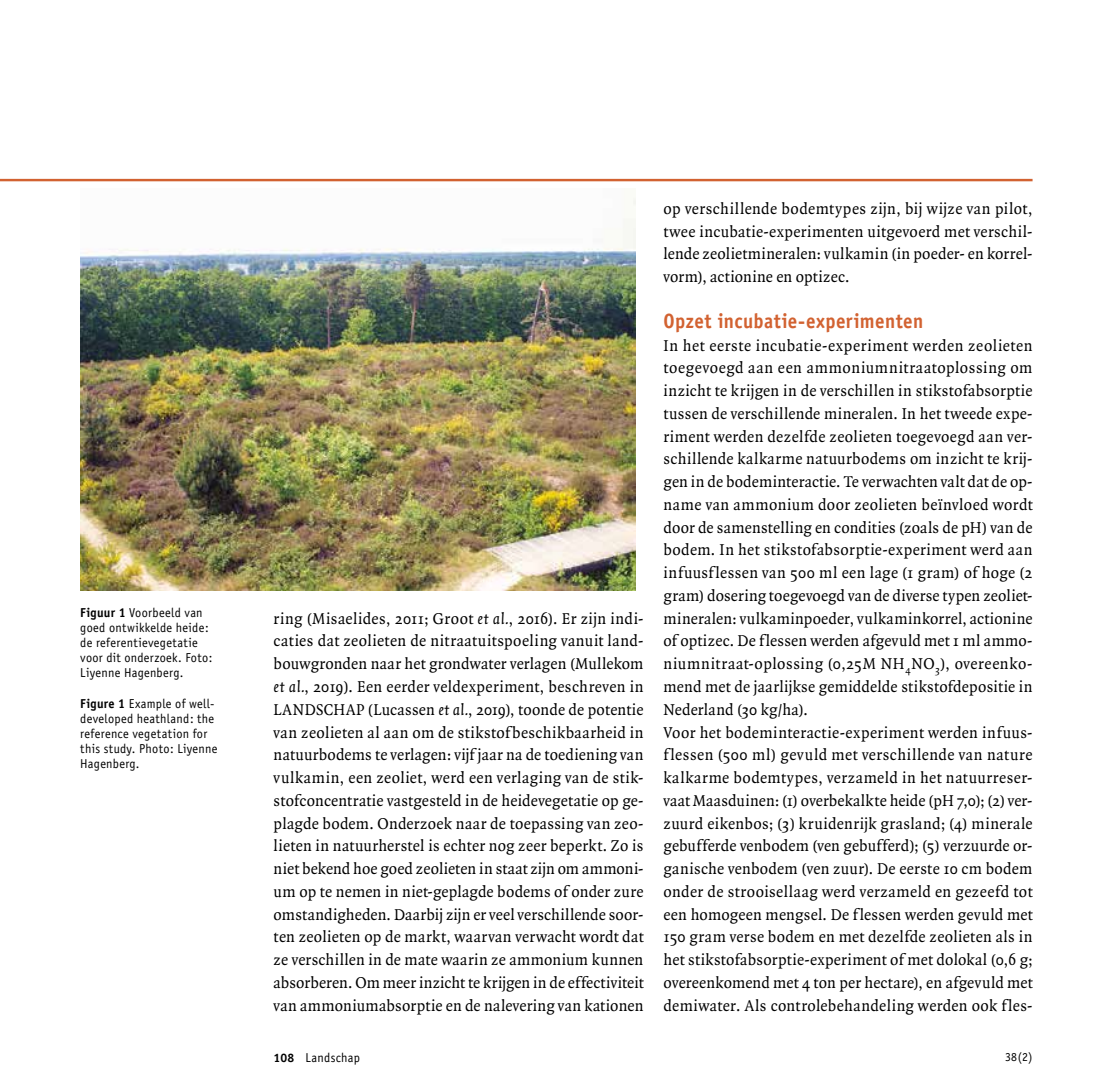
<style>
.page{position:relative;width:1112px;height:1092px;background:#fff}
.page>*{position:absolute;margin:0;border:0;box-sizing:border-box;transform-origin:0 0}
.t1{font:700 20.65px "Officina Sans";letter-spacing:.02em;color:#d26231;scale:.92 1}
.t2{font:16.8px/22.8px "Quadraat";letter-spacing:.02em;color:#000;text-align:justify;scale:.96 1}
.t3{font:12.95px/15px "Officina Sans";letter-spacing:.025em;color:#000;scale:.95 1}
.t4{font:12.25px "Officina Sans";color:#000;scale:.96 1}
.s1{font-weight:700}
.s2{font-style:italic}
.s3{font-weight:700;font-size:12.25px}
</style>
<div class="page">
<hr style="left:0;top:179px;width:1032px;height:2px;background:#d26231">
<img style="left:80px;top:198px;width:555px;height:392px">
<p class="t3" style="left:80px;top:605px;width:141px"><span class="s1">Figuur 1</span> Voorbeeld van goed ontwikkelde heide: de referentievegetatie voor dit onderzoek. Foto:<br>Liyenne Hagenberg.</p>
<p class="t3" style="left:80px;top:695px;width:146px"><span class="s1">Figure 1</span> Example of well&shy;developed heathland: the reference vegetation for this study. Photo: Liyenne<br>Hagenberg.</p>
<p class="t2" style="left:273px;top:607px;width:387px">ring (Misaelides, 2011; Groot <span class="s2">et al.</span>, 2016). Er zijn indi&shy;caties dat zeolieten de nitraatuitspoeling vanuit land&shy;bouwgronden naar het grondwater verlagen (Mullekom <span class="s2">et al.</span>, 2019). Een eerder veldexperiment, beschreven in LANDSCHAP (Lucassen <span class="s2">et al.</span>, 2019), toonde de potentie van zeolieten al aan om de stikstofbeschikbaarheid in natuurbodems te verlagen: vijf jaar na de toediening van vulkamin, een zeoliet, werd een verlaging van de stik&shy;stofconcentratie vastgesteld in de heidevegetatie op ge&shy;plagde bodem. Onderzoek naar de toepassing van zeo&shy;lieten in natuurherstel is echter nog zeer beperkt. Zo is niet bekend hoe goed zeolieten in staat zijn om ammoni&shy;um op te nemen in niet-geplagde bodems of onder zure omstandigheden. Daarbij zijn er veel verschillende soor&shy;ten zeolieten op de markt, waarvan verwacht wordt dat ze verschillen in de mate waarin ze ammonium kunnen absorberen. Om meer inzicht te krijgen in de effectiviteit van ammoniumabsorptie en de nalevering van kationen</p>
<p class="t2" style="left:663px;top:198px;width:386px">op verschillende bodemtypes zijn, bij wijze van pilot, twee incubatie-experimenten uitgevoerd met verschil&shy;lende zeolietmineralen: vulkamin (in poeder- en korrel&shy;vorm), actionine en optizec.</p>
<p class="t1" style="left:663px;top:308px;width:284px">Opzet incubatie-experimenten</p>
<p class="t2" style="left:663px;top:334px;width:386px;text-align:left">In het eerste incubatie-experiment werden zeolieten toegevoegd aan een ammoniumnitraatoplossing om inzicht te krijgen in de verschillen in stikstofabsorptie tussen de verschillende mineralen. In het tweede expe&shy;riment werden dezelfde zeolieten toegevoegd aan ver&shy;schillende kalkarme natuurbodems om inzicht te krij&shy;gen in de bodeminteractie. Te verwachten valt dat de op&shy;name van ammonium door zeolieten beïnvloed wordt door de samenstelling en condities (zoals de pH) van de bodem. In het stikstofabsorptie-experiment werd aan infuusflessen van 500 ml een lage (1 gram) of hoge (2 gram) dosering toegevoegd van de diverse typen zeoliet&shy;mineralen: vulkaminpoeder, vulkaminkorrel, actionine of optizec. De flessen werden afgevuld met 1 ml ammo&shy;niumnitraat-oplossing (0,25M NH<sub>4</sub>NO<sub>3</sub>), overeenko&shy;mend met de jaarlijkse gemiddelde stikstofdepositie in Nederland (30 kg/ha).<br>Voor het bodeminteractie-experiment werden infuus&shy;flessen (500 ml) gevuld met verschillende van nature kalkarme bodemtypes, verzameld in het natuurreser&shy;vaat Maasduinen: (1) overbekalkte heide (pH 7,0); (2) ver&shy;zuurd eikenbos; (3) kruidenrijk grasland; (4) minerale gebufferde venbodem (ven gebufferd); (5) verzuurde or&shy;ganische venbodem (ven zuur). De eerste 10 cm bodem onder de strooisellaag werd verzameld en gezeefd tot een homogeen mengsel. De flessen werden gevuld met 150 gram verse bodem en met dezelfde zeolieten als in het stikstofabsorptie-experiment of met dolokal (0,6 g; overeenkomend met 4 ton per hectare), en afgevuld met demiwater. Als controlebehandeling werden ook fles-</p>
<p class="t3" style="left:273px;top:1049px;width:92px"><span class="s3">108</span> Landschap</p>
<p class="t4" style="left:1004px;top:1050px;width:30px">38(2)</p>
</div>
